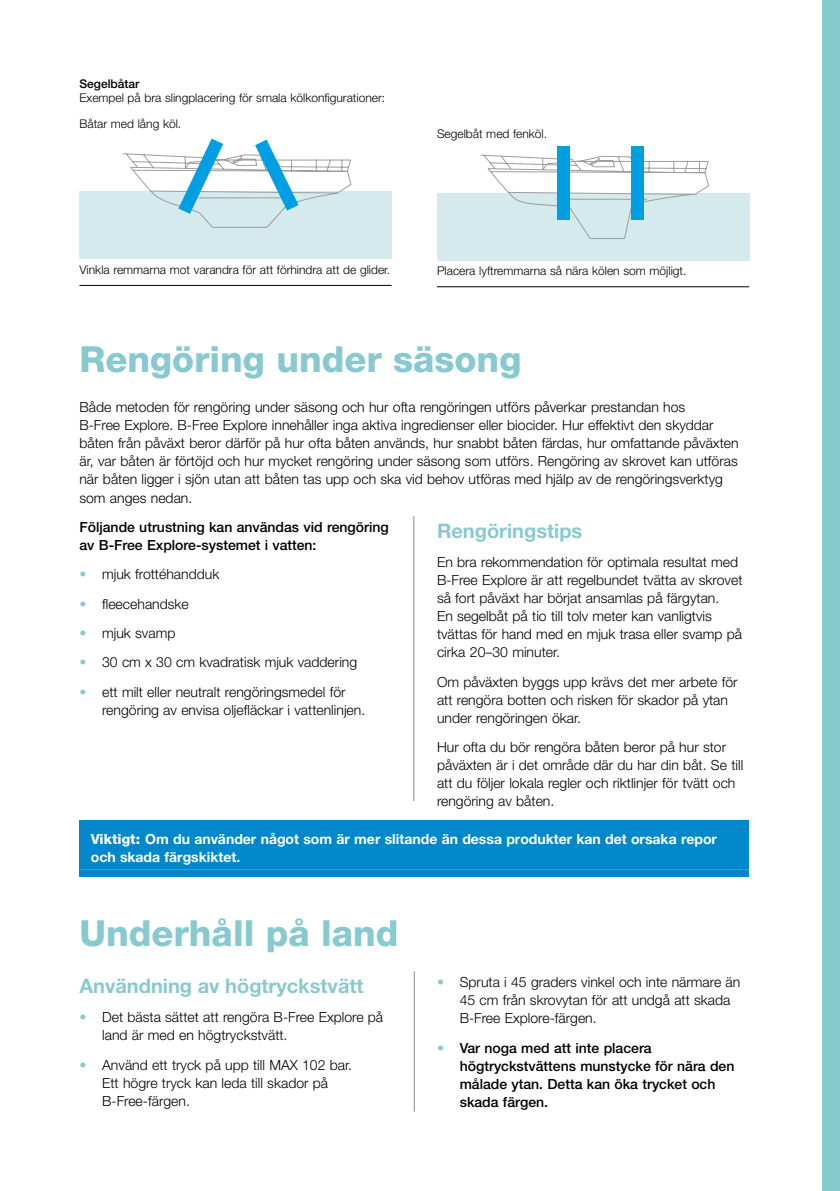
<style>
.page{position:relative;width:840px;height:1191px;background:#fff}
.page>*{position:absolute;margin:0;border:0;box-sizing:border-box;transform-origin:0 0}
.t1{font:800 36px "Helvetica Neue LT Pro";color:#88c9d0}
.t2{font:700 20px "Helvetica Neue LT Pro";color:#88c9d0}
.t3{font:300 14px/18px "Helvetica Neue LT Pro";color:#000}
.t4{font:500 14px/18px "Helvetica Neue LT Pro";color:#000}
.t5{font:700 14px/18px "Helvetica Neue LT Pro";color:#fff}
.t6{font:300 12px/25.8px "Helvetica Neue LT Pro";color:#000}
.t7{font:500 12px "Helvetica Neue LT Pro";color:#000}
.s1{color:#88c9d0}
.s2{font-weight:800}
.s3{font-weight:300;color:#88c9d0}
</style>
<div class="page">
<div style="left:822px;top:0;width:17px;height:1191px;background:#88c9d0"></div>
<hr style="left:79px;top:285px;width:312px;height:1px;background:#000">
<div style="left:79px;top:192px;width:312px;height:67px;background:#d5eaed"></div>
<svg style="left:122px;top:139px;width:230px;height:89px"></svg>
<hr style="left:437px;top:286px;width:311px;height:1px;background:#000">
<div style="left:437px;top:193px;width:311px;height:67px;background:#d5eaed"></div>
<svg style="left:480px;top:154px;width:229px;height:85px"></svg>
<div style="left:556px;top:147px;width:13px;height:73px;background:#009fe3"></div>
<div style="left:630px;top:147px;width:13px;height:73px;background:#009fe3"></div>
<div style="left:79px;top:820px;width:669px;height:56px;background:#0087cc"></div>
<hr style="left:79px;top:869px;width:669px;height:1px;background:#898a8d">
<hr style="left:413px;top:516px;width:1px;height:285px;background:#898a8d">
<hr style="left:413px;top:971px;width:1px;height:140px;background:#898a8d">
<p class="t7" style="left:79px;top:77px;width:62px">Segelbåtar</p>
<p class="t6" style="left:79px;top:85px;width:307px">Exempel på bra slingplacering för smala kölkonfigurationer:<br>Båtar med lång köl.</p>
<p class="t6" style="left:437px;top:121px;width:112px">Segelbåt med fenköl.</p>
<p class="t6" style="left:79px;top:256px;width:312px">Vinkla remmarna mot varandra för att förhindra att de glider.</p>
<p class="t6" style="left:437px;top:257px;width:251px">Placera lyftremmarna så nära kölen som möjligt.</p>
<h1 class="t1" style="left:79px;top:337px;width:443px">Rengöring under säsong</h1>
<p class="t3" style="left:79px;top:398px;width:660px">Både metoden för rengöring under säsong och hur ofta rengöringen utförs påverkar prestandan hos<br>B-Free Explore. B-Free Explore innehåller inga aktiva ingredienser eller biocider. Hur effektivt den skyddar båten från påväxt beror därför på hur ofta båten används, hur snabbt båten färdas, hur omfattande påväxten är, var båten är förtöjd och hur mycket rengöring under säsong som utförs. Rengöring av skrovet kan utföras när båten ligger i sjön utan att båten tas upp och ska vid behov utföras med hjälp av de rengöringsverktyg som anges nedan.</p>
<p class="t4" style="left:79px;top:518px;width:311px">Följande utrustning kan användas vid rengöring av B-Free Explore-systemet i vatten:</p>
<p class="t3" style="left:79px;top:565px;width:141px"><span class="s1">•</span> mjuk frottéhandduk</p>
<p class="t3" style="left:79px;top:594px;width:111px"><span class="s1">•</span> fleecehandske</p>
<p class="t3" style="left:79px;top:623px;width:97px"><span class="s1">•</span> mjuk svamp</p>
<p class="t3" style="left:79px;top:653px;width:279px"><span class="s1">•</span> 30 cm x 30 cm kvadratisk mjuk vaddering</p>
<p class="t3" style="left:102px;top:682px;width:264px;text-indent:-23px"><span class="s1">•</span> ett milt eller neutralt rengöringsmedel för rengöring av envisa oljefläckar i vattenlinjen.</p>
<h2 class="t2" style="left:437px;top:518px;width:147px">Rengöringstips</h2>
<p class="t3" style="left:437px;top:553px;width:307px">En bra rekommendation för optimala resultat med B-Free Explore är att regelbundet tvätta av skrovet så fort påväxt har börjat ansamlas på färgytan.<br>En segelbåt på tio till tolv meter kan vanligtvis tvättas för hand med en mjuk trasa eller svamp på cirka 20–30 minuter.</p>
<p class="t3" style="left:437px;top:672px;width:302px">Om påväxten byggs upp krävs det mer arbete för att rengöra botten och risken för skador på ytan under rengöringen ökar.</p>
<p class="t3" style="left:437px;top:737px;width:307px">Hur ofta du bör rengöra båten beror på hur stor påväxten är i det område där du har din båt. Se till att du följer lokala regler och riktlinjer för tvätt och rengöring av båten.</p>
<p class="t5" style="left:91px;top:830px;width:627px"><span class="s2">Viktigt:</span> Om du använder något som är mer slitande än dessa produkter kan det orsaka repor och skada färgskiktet.</p>
<h1 class="t1" style="left:79px;top:912px;width:320px">Underhåll på land</h1>
<h2 class="t2" style="left:79px;top:973px;width:285px">Användning av högtryckstvätt</h2>
<p class="t3" style="left:102px;top:1008px;width:282px;text-indent:-23px"><span class="s1">•</span> Det bästa sättet att rengöra B-Free Explore på land är med en högtryckstvätt.</p>
<p class="t3" style="left:102px;top:1055px;width:251px;text-indent:-23px"><span class="s1">•</span> Använd ett tryck på upp till MAX 102 bar.<br>Ett högre tryck kan leda till skador på<br>B-Free-färgen.</p>
<p class="t3" style="left:459px;top:972px;width:282px;text-indent:-23px"><span class="s1">•</span> Spruta i 45 graders vinkel och inte närmare än<br>45 cm från skrovytan för att undgå att skada<br>B-Free Explore-färgen.</p>
<p class="t4" style="left:459px;top:1038px;width:276px;text-indent:-23px"><span class="s3">•</span> Var noga med att inte placera högtryckstvättens munstycke för nära den målade ytan. Detta kan öka trycket och skada färgen.</p>
</div>
